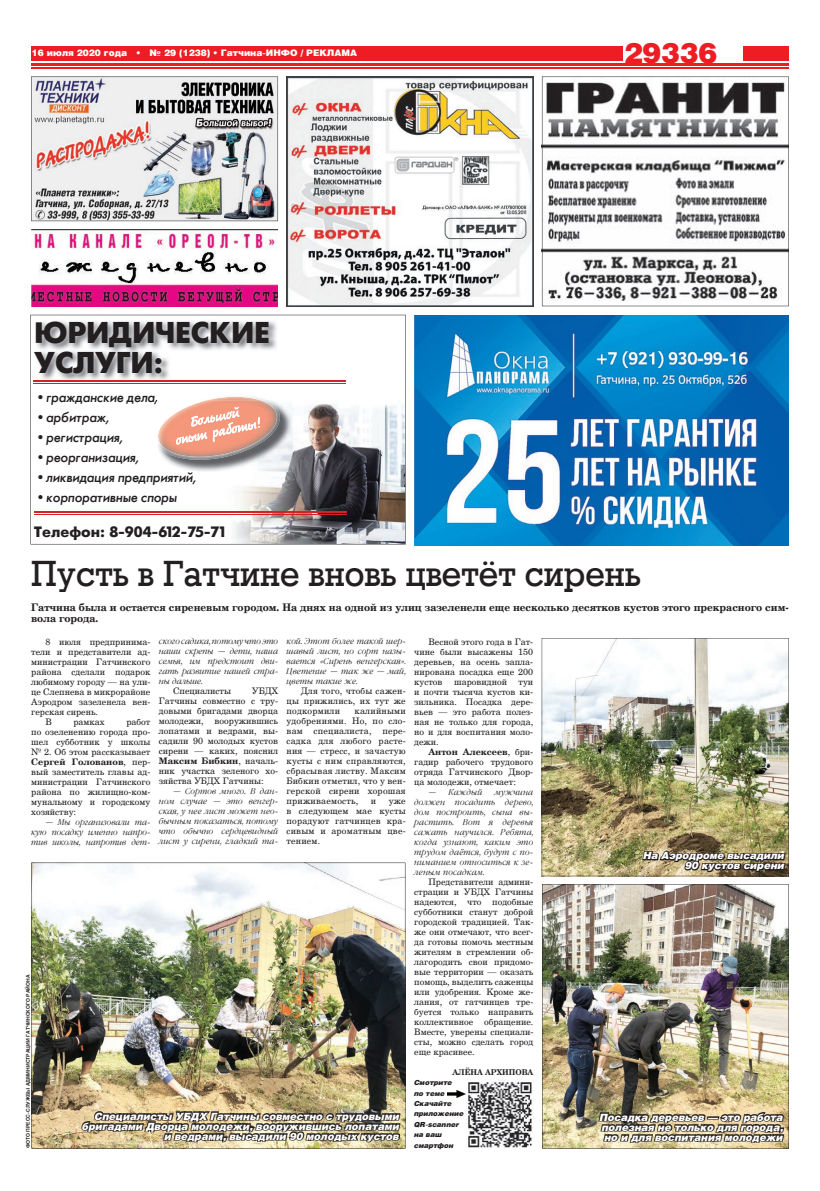
<style>
.page{position:relative;width:820px;height:1191px;background:#fff}
.page>*{position:absolute;margin:0;border:0;box-sizing:border-box;transform-origin:0 0}
.t1{font:35px "Rodeo";color:#231f20}
.t2{font:700 29.9px/29.9px "Gatchina";color:#231f20}
.t3{font:900 28px "Helios";color:#ee1d23}
.t4{font:700 15px "Gatchina";color:#231f20}
.t5{font:italic 14px "Gatchina";color:#231f20}
.t6{font:700 10.5px/10.5px "Handbook New 95";color:#231f20}
.t7{font:italic 900 10px/10px "Helios";color:#fff;text-align:right}
.t8{font:9px/10px "Handbook New";color:#231f20;text-align:justify}
.t9{font:italic 9px/10px "Handbook New";letter-spacing:.01em;color:#231f20;text-align:justify}
.t10{font:900 9px "Helios";color:#fff}
.t11{font:700 8px "Handbook New 95";color:#231f20}
.t12{font:italic 900 7px/10.4px "Helios";color:#231f20}
.t13{font:700 5px "Helios";color:#231f20}
.s1{font-style:normal}
.s2{font-weight:700}
</style>
<div class="page">
<div style="left:31px;top:46px;width:757px;height:14px;background:#ee1d23"></div>
<div style="left:623px;top:43px;width:119px;height:29px;background:#fff"></div>
<hr style="left:31px;top:64px;width:757px;height:2px;background:#ee1d23">
<hr style="left:31px;top:67px;width:757px;height:1px;background:#ee1d23">
<img style="left:31px;top:230px;width:247px;height:76px">
<img style="left:286px;top:77px;width:247px;height:229px">
<img style="left:414px;top:315px;width:374px;height:230px">
<img style="left:31px;top:77px;width:247px;height:144px">
<svg style="left:541px;top:77px;width:247px;height:229px"></svg>
<svg style="left:30px;top:315px;width:375px;height:229px"></svg>
<img style="left:31px;top:862px;width:374px;height:286px">
<img style="left:541px;top:638px;width:247px;height:238px">
<img style="left:542px;top:884px;width:246px;height:264px">
<img style="left:466px;top:1079px;width:67px;height:68px">
<img style="left:447px;top:1090px;width:18px;height:7px">
<img style="left:78px;top:1062px;width:323px;height:87px">
<img style="left:597px;top:1083px;width:188px;height:66px">
<img style="left:640px;top:802px;width:146px;height:75px">
<p class="t10" style="left:32px;top:47px;width:327px">16 июля 2020 года • № 29 (1238) • Гатчина-ИНФО / РЕКЛАМА</p>
<h3 class="t3" style="left:623px;top:35px;width:95px">29336</h3>
<h2 class="t2" style="left:34px;top:318px;width:237px">ЮРИДИЧЕСКИЕ<br>УСЛУГИ:</h2>
<h3 class="t5" style="left:36px;top:389px;width:124px"><span class="s1">•</span> гражданские дела,</h3>
<h3 class="t5" style="left:36px;top:409px;width:75px"><span class="s1">•</span> арбитраж,</h3>
<h3 class="t5" style="left:36px;top:429px;width:89px"><span class="s1">•</span> регистрация,</h3>
<h3 class="t5" style="left:36px;top:449px;width:105px"><span class="s1">•</span> реорганизация,</h3>
<h3 class="t5" style="left:36px;top:469px;width:162px"><span class="s1">•</span> ликвидация предприятий,</h3>
<h3 class="t5" style="left:36px;top:489px;width:142px"><span class="s1">•</span> корпоративные споры</h3>
<h3 class="t4" style="left:34px;top:524px;width:192px">Телефон: 8-904-612-75-71</h3>
<h1 class="t1" style="left:31px;top:554px;width:611px">Пусть в Гатчине вновь цветёт сирень</h1>
<p class="t6" style="left:31px;top:602px;width:758px">Гатчина была и остается сиреневым городом. На днях на одной из улиц зазеленели еще несколько десятков кустов этого прекрасного сим&shy;вола города.</p>
<p class="t9" style="left:286px;top:636px;width:121px">кой. Этот более такой шер&shy;шавый лист, но сорт назы&shy;вается «Сирень венгерская».<br>Цветение — так же — май, цветы такие же.</p>
<p class="t8" style="left:286px;top:686px;width:121px;text-indent:14px">Для того, чтобы сажен&shy;цы прижились, их тут же подкормили</p>
<p class="t9" style="left:159px;top:636px;width:121px">ского садика, потому что это наши скрепы — дети, наша семья, им предстоит дви&shy;гать развитие нашей стра&shy;ны дальше.</p>
<p class="t8" style="left:173px;top:686px;width:59px">Специалисты</p>
<p class="t8" style="left:414px;top:636px;width:120px;text-indent:14px">Весной этого года в Гат&shy;чине были высажены 150 деревьев, на осень запла&shy;нирована посадка еще 200 кустов</p>
<p class="t8" style="left:45px;top:636px;width:106px">8 июля предпринима-</p>
<p class="t8" style="left:31px;top:646px;width:121px">тели и представители ад-</p>
<p class="t8" style="left:31px;top:656px;width:121px">министрации Гатчинского</p>
<p class="t8" style="left:31px;top:666px;width:121px">района сделали подарок</p>
<p class="t8" style="left:31px;top:676px;width:121px">любимому городу — на ули-</p>
<p class="t8" style="left:31px;top:686px;width:121px">це Слепнева в микрорайоне</p>
<p class="t8" style="left:31px;top:696px;width:121px">Аэродром зазеленела вен-</p>
<p class="t8" style="left:31px;top:706px;width:68px">герская сирень.</p>
<p class="t8" style="left:45px;top:716px;width:8px">В</p>
<p class="t8" style="left:73px;top:716px;width:33px">рамках</p>
<p class="t8" style="left:454px;top:676px;width:54px">шаровидной</p>
<p class="t8" style="left:414px;top:676px;width:120px;text-indent:104px">туи и почти тысяча кустов ки&shy;зильника. Посадка дере&shy;вьев — это работа полез&shy;ная не только для города, но и для воспитания моло&shy;дежи.</p>
<p class="t8" style="left:414px;top:746px;width:120px;text-indent:14px"><span class="s2">Антон Алексеев</span>, бри&shy;гадир рабочего трудового отряда Гатчинского Двор&shy;ца молодежи, отмечает:</p>
<p class="t9" style="left:428px;top:787px;width:55px">— Каждый</p>
<p class="t8" style="left:159px;top:686px;width:121px;text-indent:93px">УБДХ Гатчины совместно с тру&shy;довыми бригадами дворца молодежи, вооружившись лопатами и ведрами, вы&shy;садили 90 молодых кустов сирени — каких, пояснил <span class="s2">Максим Бибкин</span>, началь&shy;ник участка зеленого хо&shy;зяйства УБДХ Гатчины:</p>
<p class="t9" style="left:159px;top:786px;width:121px;text-indent:14px">— Сортов много. В дан&shy;ном случае — это венгер&shy;ская, у нее лист может нео&shy;бычным показаться, потому что обычно сердцевидный лист у сирени, гладкий та-</p>
<p class="t8" style="left:286px;top:706px;width:121px;text-indent:68px">калийными удобрениями. Но, по сло&shy;вам специалиста, пере&shy;садка для любого расте&shy;ния — стресс, и зачастую кусты с ним справляются, сбрасывая листву. Максим Бибкин отметил, что у вен&shy;герской сирени хорошая приживаемость,</p>
<p class="t8" style="left:31px;top:716px;width:121px;text-indent:95px">работ по озеленению города про&shy;шел субботник у школы № 2. Об этом рассказывает <span class="s2">Сергей Голованов</span>, пер&shy;вый заместитель главы ад&shy;министрации Гатчинского района по жилищно-ком&shy;мунальному и городскому хозяйству:</p>
<p class="t9" style="left:31px;top:817px;width:121px;text-indent:14px">— Мы организовали та&shy;кую посадку именно напро&shy;тив школы, напротив дет-</p>
<p class="t9" style="left:414px;top:787px;width:120px;text-indent:81px">мужчина должен посадить дерево, дом построить, сына вы&shy;растить. Вот я деревья сажать научился. Ребята, когда узнают, каким это трудом даётся, будут с по&shy;ниманием относиться к зе&shy;леным посадкам.</p>
<p class="t8" style="left:414px;top:876px;width:121px;text-indent:14px">Представители админи&shy;страции и УБДХ Гатчины надеются, что подобные субботники станут доброй городской традицией. Так&shy;же они отмечают, что всег&shy;да готовы помочь местным жителям в стремлении об&shy;лагородить свои придомо&shy;вые территории — оказать помощь, выделить саженцы или удобрения. Кроме же&shy;лания, от гатчинцев тре&shy;буется только направить коллективное обращение.<br>Вместе, уверены специали&shy;сты, можно сделать город еще красивее.</p>
<p class="t11" style="left:452px;top:1067px;width:82px">АЛЁНА АРХИПОВА</p>
<p class="t8" style="left:286px;top:796px;width:121px;text-indent:102px">уже в следующем мае кусты порадуют гатчинцев кра&shy;сивым и ароматным цве&shy;тением.</p>
<p class="t8" style="left:370px;top:796px;width:7px">и</p>
<p class="t7" style="left:643px;top:850px;width:143px">На Аэродроме высадили<br>90 кустов сирени</p>
<p class="t13" style="left:25px;top:1148px;width:175px;rotate:-90deg">ФОТО ПРЕСС-СЛУЖБЫ АДМИНИСТРАЦИИ ГАТЧИНСКОГО РАЙОНА</p>
<p class="t12" style="left:414px;top:1077px;width:51px">Смотрите<br>по теме<br>Скачайте приложение<br>QR-scanner на ваш</p>
<p class="t7" style="left:82px;top:1110px;width:318px">Специалисты УБДХ Гатчины совместно с трудовыми бригадами Дворца молодежи, вооружившись лопатами и ведрами, высадили 90 молодых кустов</p>
<p class="t7" style="left:599px;top:1111px;width:185px;text-align:justify">Посадка деревьев — это работа полезная не только для города, но и для воспитания молодежи</p>
<p class="t12" style="left:414px;top:1139px;width:41px">смартфон</p>
</div>
